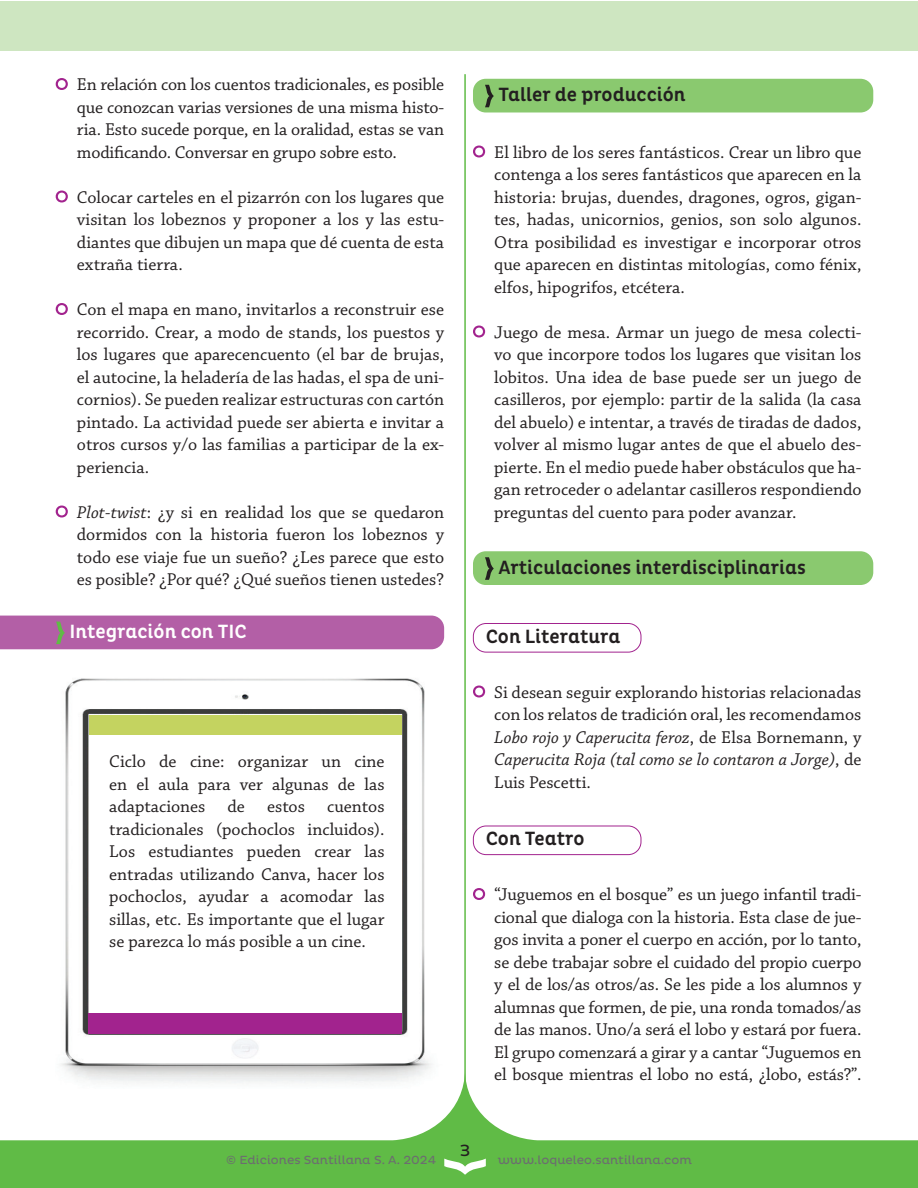
<style>
.page{position:relative;width:918px;height:1188px;background:#fff}
.page>*{position:absolute;margin:0;border:0;box-sizing:border-box;transform-origin:0 0}
.titu{font:500 19.5px "Pluto Cond";color:#231f20}
.titu-2{font:500 19.5px "Pluto Cond";color:#fff}
.t1{font:18px/22.5px "Chaparral Pro";color:#231f20;text-align:justify}
.t2{font:16.5px "Pluto";color:#231f20}
.t3{font:12px "Pluto";color:#6c6d70}
.s1{font-style:italic}
</style>
<div class="page">
<svg style="left:56px;top:78px;width:12px;height:12px"></svg>
<svg style="left:56px;top:191px;width:12px;height:11px"></svg>
<svg style="left:56px;top:303px;width:12px;height:12px"></svg>
<svg style="left:56px;top:506px;width:12px;height:11px"></svg>
<div style="left:473px;top:79px;width:400px;height:33px;background:#8ac96f;border-radius:13px"></div>
<svg style="left:485px;top:85px;width:9px;height:22px"></svg>
<svg style="left:473px;top:146px;width:12px;height:11px"></svg>
<svg style="left:473px;top:326px;width:12px;height:11px"></svg>
<div style="left:473px;top:551px;width:400px;height:34px;background:#8ac96f;border-radius:13px"></div>
<svg style="left:485px;top:557px;width:9px;height:23px"></svg>
<div style="left:473px;top:623px;width:168px;height:30px;border:1px solid #a2238e;border-radius:13px"></div>
<svg style="left:473px;top:686px;width:12px;height:11px"></svg>
<div style="left:473px;top:826px;width:168px;height:29px;border:1px solid #a2238e;border-radius:13px"></div>
<svg style="left:473px;top:888px;width:12px;height:12px"></svg>
<svg style="left:0;top:1081px;width:918px;height:107px"></svg>
<svg style="left:444px;top:1159px;width:42px;height:16px"></svg>
<hr style="left:464px;top:74px;width:2px;height:1028px;background:#60bb46">
<div style="left:0;top:1px;width:918px;height:50px;background:#cee6c1"></div>
<img style="left:56px;top:678px;width:396px;height:410px">
<div style="left:90px;top:715px;width:312px;height:19px;background:#c4d360"></div>
<div style="left:89px;top:1014px;width:313px;height:20px;background:#a2238e"></div>
<div style="left:0;top:616px;width:444px;height:33px;background:#b35fa6"></div>
<p class="t1" style="left:77px;top:74px;width:369px">En relación con los cuentos tradicionales, es posible que conozcan varias versiones de una misma histo&shy;ria. Esto sucede porque, en la oralidad, estas se van modificando. Conversar en grupo sobre esto.</p>
<p class="t1" style="left:77px;top:186px;width:369px">Colocar carteles en el pizarrón con los lugares que visitan los lobeznos y proponer a los y las estu&shy;diantes que dibujen un mapa que dé cuenta de esta extraña tierra.</p>
<p class="t1" style="left:77px;top:299px;width:369px">Con el mapa en mano, invitarlos a reconstruir ese recorrido. Crear, a modo de stands, los puestos y los lugares que aparecencuento (el bar de brujas, el autocine, la heladería de las hadas, el spa de uni&shy;cornios). Se pueden realizar estructuras con cartón pintado. La actividad puede ser abierta e invitar a otros cursos y/o las familias a participar de la ex&shy;periencia.</p>
<p class="t1" style="left:77px;top:501px;width:369px"><span class="s1">Plot-twist</span>: ¿y si en realidad los que se quedaron dormidos con la historia fueron los lobeznos y todo ese viaje fue un sueño? ¿Les parece que esto es posible? ¿Por qué? ¿Qué sueños tienen ustedes?</p>
<p class="titu-2" style="left:70px;top:620px;width:179px">Integración con TIC</p>
<p class="t1" style="left:109px;top:751px;width:277px">Ciclo de cine: organizar un cine en el aula para ver algunas de las adaptaciones de estos cuentos tradicionales (pochoclos incluidos).<br>Los estudiantes pueden crear las entradas utilizando Canva, hacer los pochoclos, ayudar a acomodar las sillas, etc. Es importante que el lugar se parezca lo más posible a un cine.</p>
<p class="titu" style="left:499px;top:84px;width:189px">Taller de producción</p>
<p class="t1" style="left:494px;top:141px;width:369px">El libro de los seres fantásticos. Crear un libro que contenga a los seres fantásticos que aparecen en la historia: brujas, duendes, dragones, ogros, gigan&shy;tes, hadas, unicornios, genios, son solo algunos.<br>Otra posibilidad es investigar e incorporar otros que aparecen en distintas mitologías, como fénix, elfos, hipogrifos, etcétera.</p>
<p class="t1" style="left:494px;top:321px;width:369px">Juego de mesa. Armar un juego de mesa colecti&shy;vo que incorpore todos los lugares que visitan los lobitos. Una idea de base puede ser un juego de casilleros, por ejemplo: partir de la salida (la casa del abuelo) e intentar, a través de tiradas de dados, volver al mismo lugar antes de que el abuelo des&shy;pierte. En el medio puede haber obstáculos que ha&shy;gan retroceder o adelantar casilleros respondiendo preguntas del cuento para poder avanzar.</p>
<p class="titu" style="left:499px;top:556px;width:309px">Articulaciones interdisciplinarias</p>
<p class="titu" style="left:486px;top:625px;width:136px">Con Literatura</p>
<p class="t1" style="left:494px;top:681px;width:369px">Si desean seguir explorando historias relacionadas con los relatos de tradición oral, les recomendamos <span class="s1">Lobo rojo y Caperucita feroz</span>, de Elsa Bornemann, y <span class="s1">Caperucita Roja (tal como se lo contaron a Jorge)</span>, de Luis Pescetti.</p>
<p class="titu" style="left:486px;top:828px;width:100px">Con Teatro</p>
<p class="t1" style="left:494px;top:884px;width:369px">“Juguemos en el bosque” es un juego infantil tradi&shy;cional que dialoga con la historia. Esta clase de jue&shy;gos invita a poner el cuerpo en acción, por lo tanto, se debe trabajar sobre el cuidado del propio cuerpo y el de los/as otros/as. Se les pide a los alumnos y alumnas que formen, de pie, una ronda tomados/as de las manos. Uno/a será el lobo y estará por fuera.<br>El grupo comenzará a girar y a cantar “Juguemos en el bosque mientras el lobo no está, ¿lobo, estás?”.</p>
<p class="t2" style="left:460px;top:1141px;width:12px">3</p>
<p class="t3" style="left:226px;top:1153px;width:212px">© Ediciones Santillana S. A. 2024</p>
<p class="t3" style="left:498px;top:1153px;width:196px">www.loqueleo.santillana.com</p>
</div>
